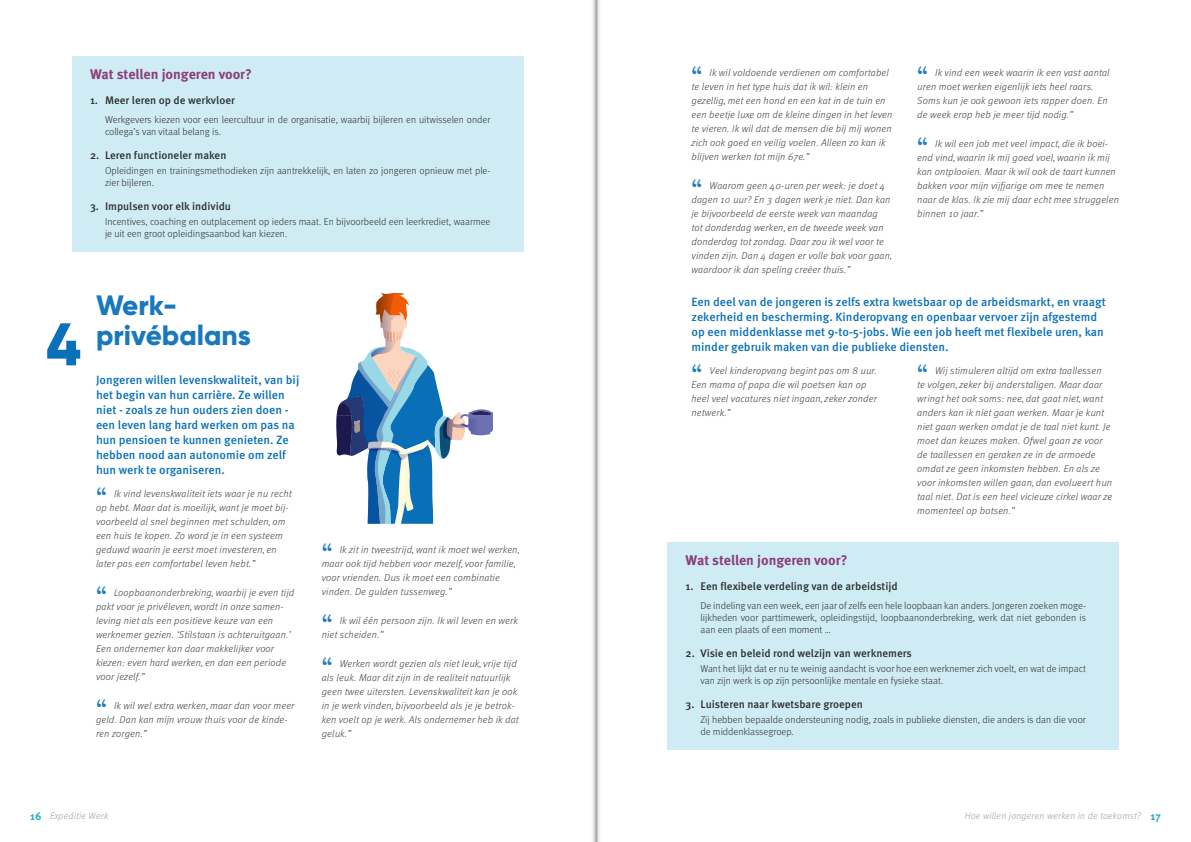
<style>
.page{position:relative;width:1191px;height:842px;background:#fff}
.page>*{position:absolute;margin:0;border:0;box-sizing:border-box;transform-origin:0 0}
.t1{font:800 60px "Gilroy";color:#0a70b8}
.t2{font:800 28px/30px "Gilroy";color:#1979bc}
.t3{font:24px "Typewriter Serial";color:#237ebf}
.t4{font:700 14px "Meta Pro";color:#8c3d7b}
.t5{font:500 12px/15px "Meta Pro";color:#0a70b8}
.t6{font:500 11px "Meta Pro";color:#2d2d2c}
.t7{font:italic 300 10px/14px "Meta Pro";letter-spacing:.02em;color:#3c3c3b}
.t8{font:300 10px/12px "Meta Pro";color:#2d2d2c}
.t9{font:italic 300 9.5px "Meta Pro";letter-spacing:.025em;color:#9d9d9c}
.s1{font-weight:700;font-style:normal;font-size:11px;color:#24abcc}
</style>
<div class="page">
<div style="left:72px;top:56px;width:451px;height:38px;background:#cfecf4"></div>
<div style="left:72px;top:89px;width:451px;height:23px;background:#cfecf4"></div>
<div style="left:72px;top:103px;width:451px;height:46px;background:#cfecf4"></div>
<div style="left:72px;top:144px;width:451px;height:23px;background:#cfecf4"></div>
<div style="left:72px;top:154px;width:451px;height:46px;background:#cfecf4"></div>
<div style="left:72px;top:195px;width:451px;height:23px;background:#cfecf4"></div>
<div style="left:72px;top:205px;width:451px;height:46px;background:#cfecf4"></div>
<svg style="left:336px;top:292px;width:157px;height:232px"></svg>
<div style="left:667px;top:542px;width:452px;height:38px;background:#cfecf4"></div>
<div style="left:667px;top:575px;width:452px;height:23px;background:#cfecf4"></div>
<div style="left:667px;top:589px;width:452px;height:58px;background:#cfecf4"></div>
<div style="left:667px;top:642px;width:452px;height:23px;background:#cfecf4"></div>
<div style="left:667px;top:652px;width:452px;height:46px;background:#cfecf4"></div>
<div style="left:667px;top:693px;width:452px;height:23px;background:#cfecf4"></div>
<div style="left:667px;top:703px;width:452px;height:46px;background:#cfecf4"></div>
<svg style="left:593px;top:0;width:7px;height:842px"></svg>
<h3 class="t4" style="left:90px;top:63px;width:164px">Wat stellen jongeren voor?</h3>
<p class="t6" style="left:90px;top:91px;width:146px">1. Meer leren op de werkvloer</p>
<p class="t8" style="left:105px;top:113px;width:387px">Werkgevers kiezen voor een leercultuur in de organisatie, waarbij bijleren en uitwisselen onder collega’s van vitaal belang is.</p>
<p class="t6" style="left:90px;top:146px;width:138px">2. Leren functioneler maken</p>
<p class="t8" style="left:105px;top:164px;width:387px">Opleidingen en trainingsmethodieken zijn aantrekkelijk, en laten zo jongeren opnieuw met ple&shy;zier bijleren.</p>
<p class="t6" style="left:90px;top:197px;width:142px">3. Impulsen voor elk individu</p>
<p class="t8" style="left:105px;top:215px;width:387px">Incentives, coaching en outplacement op ieders maat. En bijvoorbeeld een leerkrediet, waarmee je uit een groot opleidingsaanbod kan kiezen.</p>
<h1 class="t1" style="left:46px;top:307px;width:36px">4</h1>
<h2 class="t2" style="left:96px;top:290px;width:156px">Werk&shy;privébalans</h2>
<p class="t5" style="left:96px;top:371px;width:205px">Jongeren willen levenskwaliteit, van bij het begin van hun carrière. Ze willen niet - zoals ze hun ouders zien doen - een leven lang hard werken om pas na hun pensioen te kunnen genieten. Ze hebben nood aan autonomie om zelf hun werk te organiseren.</p>
<h3 class="t3" style="left:96px;top:481px;width:12px">“</h3>
<p class="t7" style="left:96px;top:486px;width:197px;text-indent:18px">Ik vind levenskwaliteit iets waar je nu recht op hebt. Maar dat is moeilijk, want je moet bij&shy;voorbeeld al snel beginnen met schulden, om een huis te kopen. Zo word je in een systeem geduwd waarin je eerst moet investeren, en later pas een comfortabel leven hebt.”</p>
<h3 class="t3" style="left:96px;top:580px;width:12px">“</h3>
<p class="t7" style="left:96px;top:585px;width:200px;text-indent:18px">Loopbaanonderbreking, waarbij je even tijd pakt voor je privéleven, wordt in onze samen&shy;leving niet als een positieve keuze van een werknemer gezien. ‘Stilstaan is achteruitgaan.’ Een ondernemer kan daar makkelijker voor kiezen: even hard werken, en dan een periode voor jezelf.”</p>
<h3 class="t3" style="left:96px;top:693px;width:12px">“</h3>
<p class="t7" style="left:96px;top:698px;width:200px;text-indent:18px">Ik wil wel extra werken, maar dan voor meer geld. Dan kan mijn vrouw thuis voor de kinde&shy;ren zorgen.”</p>
<h3 class="t3" style="left:322px;top:537px;width:12px">“</h3>
<p class="t7" style="left:322px;top:542px;width:199px;text-indent:18px">Ik zit in tweestrijd, want ik moet wel werken, maar ook tijd hebben voor mezelf, voor familie, voor vrienden. Dus ik moet een combinatie vinden. De gulden tussenweg.”</p>
<h3 class="t3" style="left:322px;top:608px;width:12px">“</h3>
<p class="t7" style="left:322px;top:613px;width:198px;text-indent:18px">Ik wil één persoon zijn. Ik wil leven en werk niet scheiden.”</p>
<h3 class="t3" style="left:322px;top:651px;width:12px">“</h3>
<p class="t7" style="left:322px;top:656px;width:198px;text-indent:18px">Werken wordt gezien als niet leuk, vrije tijd als leuk. Maar dit zijn in de realiteit natuurlijk geen twee uitersten. Levenskwaliteit kan je ook in je werk vinden, bijvoorbeeld als je je betrok&shy;ken voelt op je werk. Als ondernemer heb ik dat geluk.”</p>
<h3 class="t3" style="left:691px;top:60px;width:12px">“</h3>
<p class="t7" style="left:691px;top:65px;width:202px;text-indent:18px">Ik wil voldoende verdienen om comfortabel te leven in het type huis dat ik wil: klein en gezellig, met een hond en een kat in de tuin en een beetje luxe om de kleine dingen in het leven te vieren. Ik wil dat de mensen die bij mij wonen zich ook goed en veilig voelen. Alleen zo kan ik blijven werken tot mijn 67e.”</p>
<h3 class="t3" style="left:691px;top:173px;width:12px">“</h3>
<p class="t7" style="left:691px;top:178px;width:201px;text-indent:18px">Waarom geen 40-uren per week: je doet 4 dagen 10 uur? En 3 dagen werk je niet. Dan kan je bijvoorbeeld de eerste week van maandag tot donderdag werken, en de tweede week van donderdag tot zondag. Daar zou ik wel voor te vinden zijn. Dan 4 dagen er volle bak voor gaan, waardoor ik dan speling creëer thuis.”</p>
<h3 class="t3" style="left:917px;top:60px;width:12px">“</h3>
<p class="t7" style="left:917px;top:65px;width:194px;text-indent:18px">Ik vind een week waarin ik een vast aantal uren moet werken eigenlijk iets heel raars.<br>Soms kun je ook gewoon iets rapper doen. En de week erop heb je meer tijd nodig.”</p>
<h3 class="t3" style="left:917px;top:131px;width:12px">“</h3>
<p class="t7" style="left:917px;top:136px;width:203px;text-indent:18px">Ik wil een job met veel impact, die ik boei&shy;end vind, waarin ik mij goed voel, waarin ik mij kan ontplooien. Maar ik wil ook de taart kunnen bakken voor mijn vijfjarige om mee te nemen naar de klas. Ik zie mij daar echt mee struggelen binnen 10 jaar.”</p>
<p class="t5" style="left:691px;top:293px;width:416px">Een deel van de jongeren is zelfs extra kwetsbaar op de arbeidsmarkt, en vraagt zekerheid en bescherming. Kinderopvang en openbaar vervoer zijn afgestemd op een middenklasse met 9-to-5-jobs. Wie een job heeft met flexibele uren, kan minder gebruik maken van die publieke diensten.</p>
<h3 class="t3" style="left:691px;top:358px;width:12px">“</h3>
<p class="t7" style="left:691px;top:363px;width:187px;text-indent:18px">Veel kinderopvang begint pas om 8 uur.<br>Een mama of papa die wil poetsen kan op heel veel vacatures niet ingaan, zeker zonder netwerk.”</p>
<h3 class="t3" style="left:917px;top:358px;width:12px">“</h3>
<p class="t7" style="left:917px;top:363px;width:196px;text-indent:18px">Wij stimuleren altijd om extra taallessen<br>te volgen, zeker bij anderstaligen. Maar daar wringt het ook soms: nee, dat gaat niet, want anders kan ik niet gaan werken. Maar je kunt niet gaan werken omdat je de taal niet kunt. Je moet dan keuzes maken. Ofwel gaan ze voor de taallessen en geraken ze in de armoede omdat ze geen inkomsten hebben. En als ze voor inkomsten willen gaan, dan evolueert hun taal niet. Dat is een heel vicieuze cirkel waar ze momenteel op botsen.”</p>
<h3 class="t4" style="left:685px;top:549px;width:164px">Wat stellen jongeren voor?</h3>
<p class="t6" style="left:685px;top:577px;width:214px">1. Een flexibele verdeling van de arbeidstijd</p>
<p class="t8" style="left:700px;top:599px;width:387px;text-align:justify">De indeling van een week, een jaar of zelfs een hele loopbaan kan anders. Jongeren zoeken moge&shy;lijkheden voor parttimewerk, opleidingstijd, loopbaanonderbreking, werk dat niet gebonden is aan een plaats of een moment …</p>
<p class="t6" style="left:685px;top:644px;width:228px">2. Visie en beleid rond welzijn van werknemers</p>
<p class="t8" style="left:700px;top:662px;width:387px">Want het lijkt dat er nu te weinig aandacht is voor hoe een werknemer zich voelt, en wat de impact van zijn werk is op zijn persoonlijke mentale en fysieke staat.</p>
<p class="t6" style="left:685px;top:695px;width:179px">3. Luisteren naar kwetsbare groepen</p>
<p class="t8" style="left:700px;top:713px;width:387px">Zij hebben bepaalde ondersteuning nodig, zoals in publieke diensten, die anders is dan die voor de middenklassegroep.</p>
<p class="t9" style="left:30px;top:809px;width:80px"><span class="s1">16</span> Expeditie Werk</p>
<p class="t9" style="left:964px;top:809px;width:198px">Hoe willen jongeren werken in de toekomst? <span class="s1">17</span></p>
</div>
